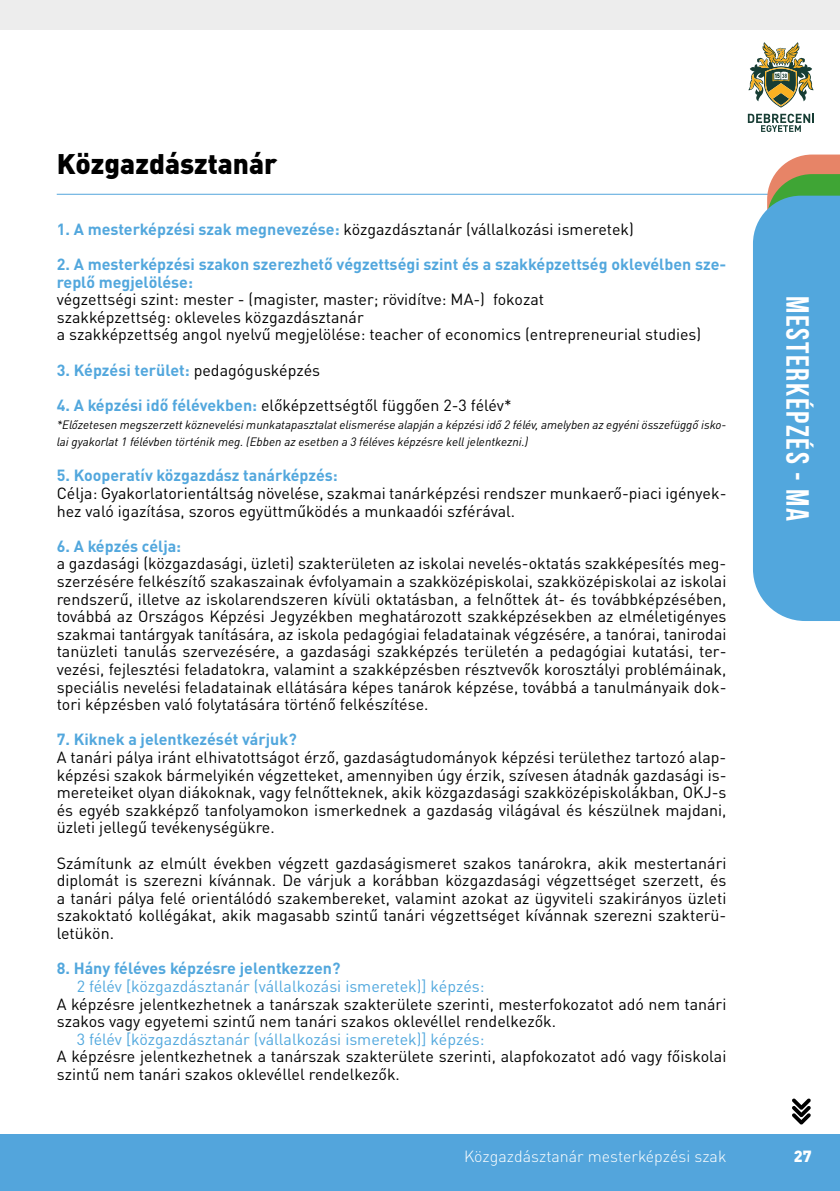
<style>
.page{position:relative;width:840px;height:1191px;background:#fff}
.page>*{position:absolute;margin:0;border:0;box-sizing:border-box;transform-origin:0 0}
.t1{font:700 32px "Bebas Neue";letter-spacing:.05em;color:#fff}
.t2{font:900 28px "DIN Pro";color:#000}
.t3{font:16px/17.6px "DIN Pro";color:#000}
.t4{font:700 16px/17.6px "DIN Pro";color:#52a7dd}
.t5{font:16px "DIN Pro";color:#51a8de}
.t6{font:300 16px "DIN Pro";color:#fff}
.t7{font:900 16px "DIN Pro";color:#fff}
.t8{font:italic 12px/17.6px "DIN Pro";color:#000}
.s1{font-weight:700;color:#52a7dd}
.s2{font-weight:400;color:#000}
</style>
<div class="page">
<div style="left:0;top:0;width:839px;height:29px;background:#ededed"></div>
<svg style="left:747px;top:42px;width:67px;height:90px"></svg>
<div style="left:0;top:1134px;width:839px;height:57px;background:#53a5dc"></div>
<svg style="left:792px;top:1098px;width:18px;height:26px"></svg>
<hr style="left:57px;top:194px;width:753px;height:1px;background:#53a5dc">
<svg style="left:752px;top:154px;width:87px;height:467px;background:#60aad5"></svg>
<h2 class="t2" style="left:57px;top:140px;width:222px">Közgazdásztanár</h2>
<p class="t3" style="left:57px;top:220px;width:578px"><span class="s1">1. A mesterképzési szak megnevezése:</span> közgazdásztanár (vállalkozási ismeretek)</p>
<p class="t4" style="left:57px;top:253px;width:670px">2. A mesterképzési szakon szerezhető végzettségi szint és a szakképzettség oklevélben sze&shy;replő megjelölése:</p>
<p class="t3" style="left:57px;top:290px;width:645px">végzettségi szint: mester - (magister, master; rövidítve: MA-) fokozat<br>szakképzettség: okleveles közgazdásztanár<br>a szakképzettség angol nyelvű megjelölése: teacher of economics (entrepreneurial studies)</p>
<p class="t4" style="left:57px;top:359px;width:265px">3. Képzési terület: <span class="s2">pedagógusképzés</span></p>
<p class="t3" style="left:57px;top:396px;width:456px"><span class="s1">4. A képzési idő félévekben:</span> előképzettségtől függően 2-3 félév*</p>
<p class="t8" style="left:57px;top:414px;width:670px">*Előzetesen megszerzett köznevelési munkatapasztalat elismerése alapján a képzési idő 2 félév, amelyben az egyéni összefüggő isko&shy;lai gyakorlat 1 félévben történik meg. (Ebben az esetben a 3 féléves képzésre kell jelentkezni.)</p>
<p class="t4" style="left:57px;top:465px;width:282px">5. Kooperatív közgazdász tanárképzés:</p>
<p class="t3" style="left:57px;top:484px;width:670px">Célja: Gyakorlatorientáltság növelése, szakmai tanárképzési rendszer munkaerő-piaci igények&shy;hez való igazítása, szoros együttműködés a munkaadói szférával.</p>
<p class="t4" style="left:57px;top:535px;width:126px">6. A képzés célja:</p>
<p class="t3" style="left:57px;top:554px;width:671px;text-align:justify">a gazdasági (közgazdasági, üzleti) szakterületen az iskolai nevelés-oktatás szakképesítés meg&shy;szerzésére felkészítő szakaszainak évfolyamain a szakközépiskolai, szakközépiskolai az iskolai rendszerű, illetve az iskolarendszeren kívüli oktatásban, a felnőttek át- és továbbképzésében, továbbá az Országos Képzési Jegyzékben meghatározott szakképzésekben az elméletigényes szakmai tantárgyak tanítására, az iskola pedagógiai feladatainak végzésére, a tanórai, tanirodai tanüzleti tanulás szervezésére, a gazdasági szakképzés területén a pedagógiai kutatási, ter&shy;vezési, fejlesztési feladatokra, valamint a szakképzésben résztvevők korosztályi problémáinak, speciális nevelési feladatainak ellátására képes tanárok képzése, továbbá a tanulmányaik dok&shy;tori képzésben való folytatására történő felkészítése.</p>
<p class="t4" style="left:57px;top:729px;width:241px">7. Kiknek a jelentkezését várjuk?</p>
<p class="t3" style="left:57px;top:748px;width:671px;text-align:justify">A tanári pálya iránt elhivatottságot érző, gazdaságtudományok képzési területhez tartozó alap&shy;képzési szakok bármelyikén végzetteket, amennyiben úgy érzik, szívesen átadnák gazdasági is&shy;mereteiket olyan diákoknak, vagy felnőtteknek, akik közgazdasági szakközépiskolákban, OKJ-s és egyéb szakképző tanfolyamokon ismerkednek a gazdaság világával és készülnek majdani, üzleti jellegű tevékenységükre.</p>
<p class="t3" style="left:57px;top:853px;width:670px;text-align:justify">Számítunk az elmúlt években végzett gazdaságismeret szakos tanárokra, akik mestertanári diplomát is szerezni kívánnak. De várjuk a korábban közgazdasági végzettséget szerzett, és a tanári pálya felé orientálódó szakembereket, valamint azokat az ügyviteli szakirányos üzleti szakoktató kollégákat, akik magasabb szintű tanári végzettséget kívánnak szerezni szakterü&shy;letükön.</p>
<p class="t4" style="left:57px;top:957px;width:285px">8. Hány féléves képzésre jelentkezzen?</p>
<p class="t5" style="left:77px;top:975px;width:409px">2 félév [közgazdásztanár (vállalkozási ismeretek)] képzés:</p>
<p class="t3" style="left:57px;top:994px;width:670px">A képzésre jelentkezhetnek a tanárszak szakterülete szerinti, mesterfokozatot adó nem tanári szakos vagy egyetemi szintű nem tanári szakos oklevéllel rendelkezők.</p>
<p class="t5" style="left:77px;top:1028px;width:409px">3 félév [közgazdásztanár (vállalkozási ismeretek)] képzés:</p>
<p class="t3" style="left:57px;top:1047px;width:670px">A képzésre jelentkezhetnek a tanárszak szakterülete szerinti, alapfokozatot adó vagy főiskolai szintű nem tanári szakos oklevéllel rendelkezők.</p>
<h1 class="t1" style="left:814px;top:296px;width:226px;rotate:90deg">MESTERKÉPZÉS - MA</h1>
<p class="t6" style="left:464px;top:1143px;width:264px">Közgazdásztanár mesterképzési szak</p>
<p class="t7" style="left:793px;top:1142px;width:19px">27</p>
</div>
